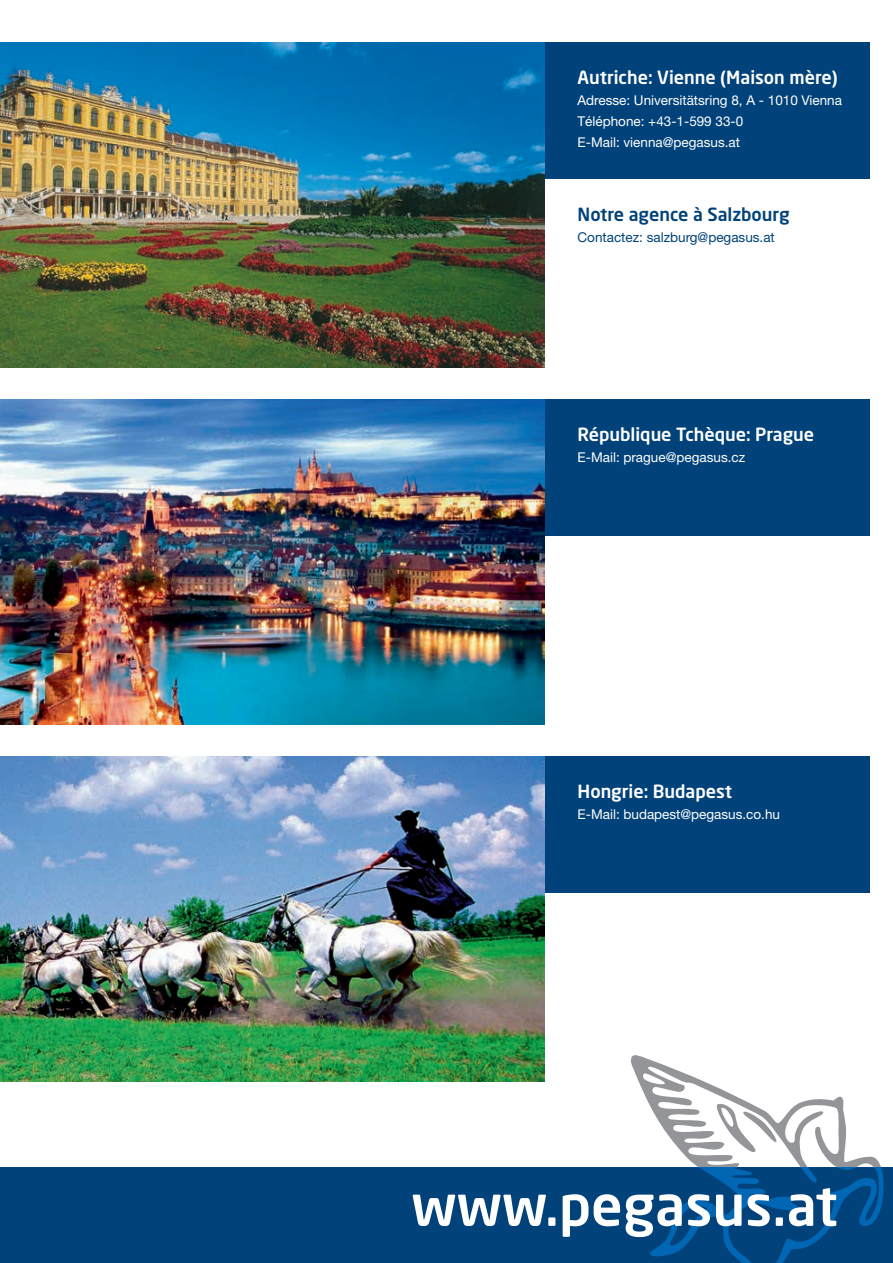
<style>
.page{position:relative;width:893px;height:1263px;background:#fff}
.page>*{position:absolute;margin:0;border:0;box-sizing:border-box;transform-origin:0 0}
.t1{font:500 55.35px "Neo Sans";color:#fff}
.t2{font:500 18px "Neo Sans";color:#fff}
.t3{font:500 18px "Neo Sans";color:#004279}
.t4{font:13.5px/21px "Helvetica Neue";color:#fff}
.t5{font:13.5px "Helvetica Neue";color:#004279}
</style>
<div class="page">
<div style="left:0;top:1167px;width:893px;height:96px;background:#004279"></div>
<svg style="left:631px;top:1055px;width:253px;height:208px"></svg>
<div style="left:0;top:399px;width:870px;height:137px;background:#004279"></div>
<div style="left:0;top:756px;width:870px;height:137px;background:#004279"></div>
<div style="left:0;top:42px;width:870px;height:137px;background:#004279"></div>
<img style="left:0;top:42px;width:544px;height:326px">
<img style="left:0;top:399px;width:544px;height:325px">
<img style="left:0;top:756px;width:544px;height:326px">
<h2 class="t2" style="left:577px;top:70px;width:262px">Autriche: Vienne (Maison mère)</h2>
<p class="t4" style="left:577px;top:91px;width:266px">Adresse: Universitätsring 8, A - 1010 Vienna<br>Téléphone: +43-1-599 33-0<br>E-Mail: vienna@pegasus.at</p>
<h2 class="t3" style="left:577px;top:207px;width:213px">Notre agence à Salzbourg</h2>
<p class="t5" style="left:577px;top:232px;width:199px">Contactez: salzburg@pegasus.at</p>
<h2 class="t2" style="left:577px;top:427px;width:238px">République Tchèque: Prague</h2>
<p class="t4" style="left:577px;top:448px;width:169px">E-Mail: prague@pegasus.cz</p>
<h2 class="t2" style="left:577px;top:784px;width:156px">Hongrie: Budapest</h2>
<p class="t4" style="left:577px;top:805px;width:204px">E-Mail: budapest@pegasus.co.hu</p>
<h1 class="t1" style="left:411px;top:1184px;width:428px">www.pegasus.at</h1>
</div>
